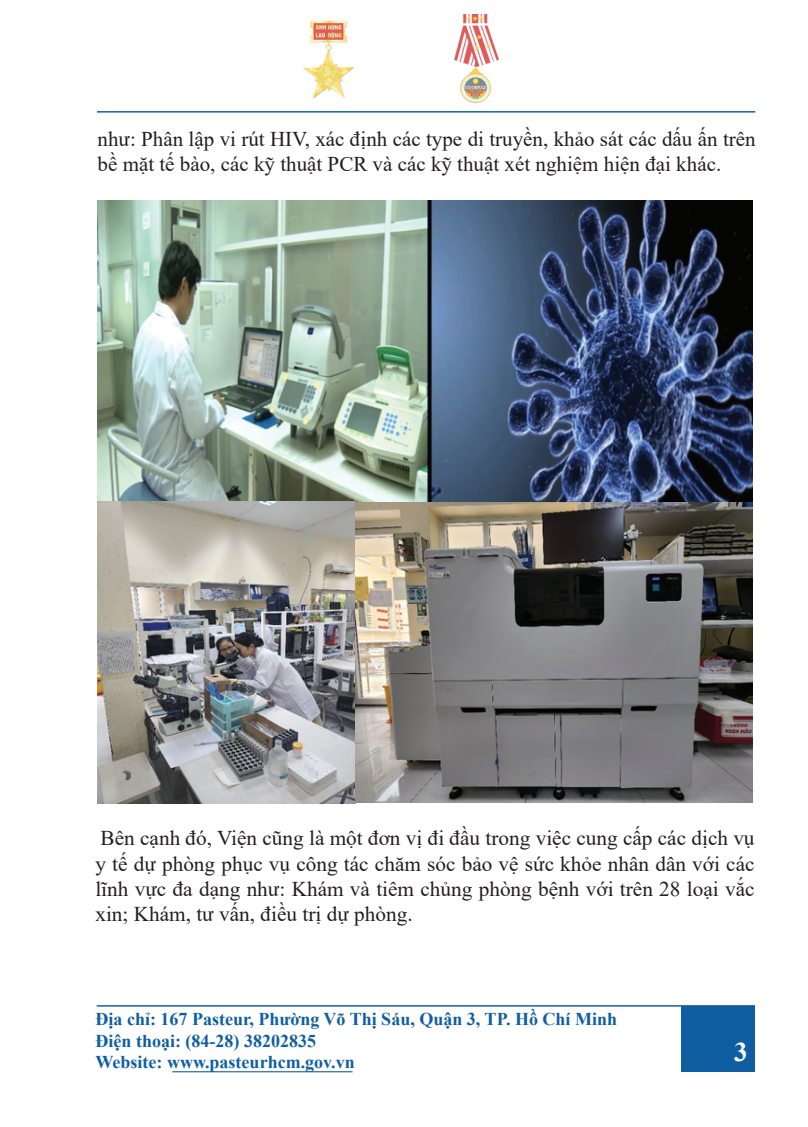
<style>
.page{position:relative;width:808px;height:1127px;background:#fff}
.page>*{position:absolute;margin:0;border:0;box-sizing:border-box;transform-origin:0 0}
.t1{font:700 27px "Times New Roman";color:#fff}
.t2{font:21px/25.2px "Times New Roman";color:#231f20;text-align:justify}
.t3{font:700 18px/21.6px "Times New Roman";color:#105ea2}
</style>
<div class="page">
<div style="left:682px;top:1006px;width:73px;height:66px;background:#105ea2"></div>
<hr style="left:97px;top:1005px;width:658px;height:1px;background:#1560a3">
<img style="left:303px;top:20px;width:51px;height:79px">
<img style="left:454px;top:15px;width:45px;height:88px">
<hr style="left:97px;top:111px;width:658px;height:2px;background:#1560a3">
<hr style="left:172px;top:1071px;width:181px;height:1px;background:#1560a3">
<img style="left:97px;top:200px;width:655px;height:603px">
<p class="t2" style="left:98px;top:125px;width:660px">như: Phân lập vi rút HIV, xác định các type di truyền, khảo sát các dấu ấn trên bề mặt tế bào, các kỹ thuật PCR và các kỹ thuật xét nghiệm hiện đại khác.</p>
<p class="t2" style="left:95px;top:825px;width:661px">Bên cạnh đó, Viện cũng là một đơn vị đi đầu trong việc cung cấp các dịch vụ y tế dự phòng phục vụ công tác chăm sóc bảo vệ sức khỏe nhân dân với các lĩnh vực đa dạng như: Khám và tiêm chủng phòng bệnh với trên 28 loại vắc xin; Khám, tư vấn, điều trị dự phòng.</p>
<p class="t3" style="left:95px;top:1007px;width:523px">Địa chỉ: 167 Pasteur, Phường Võ Thị Sáu, Quận 3, TP. Hồ Chí Minh<br>Điện thoại: (84-28) 38202835<br>Website: www.pasteurhcm.gov.vn</p>
<p class="t1" style="left:734px;top:1032px;width:15px">3</p>
</div>
